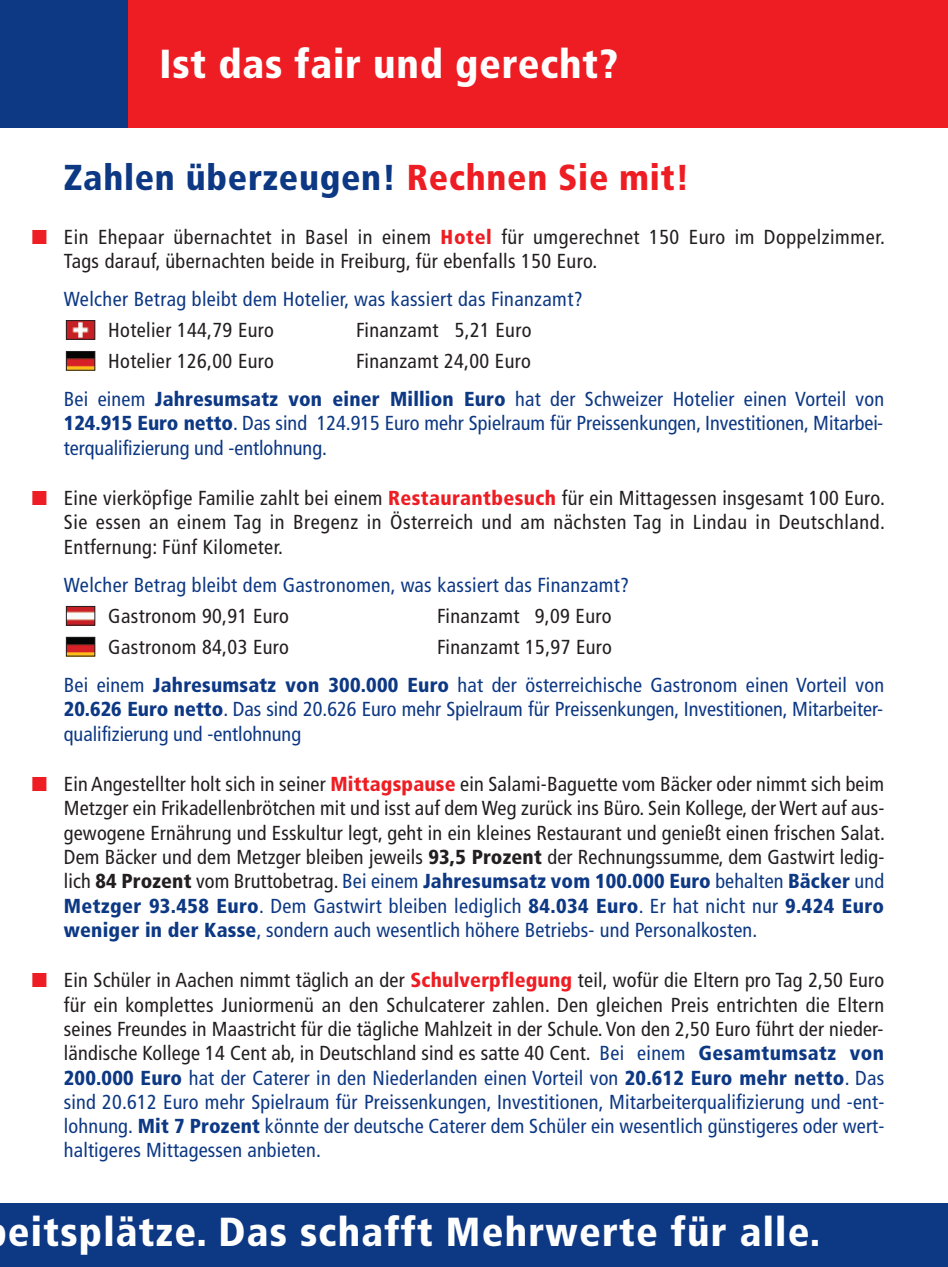
<style>
.page{position:relative;width:948px;height:1267px;background:#fff}
.page>*{position:absolute;margin:0;border:0;box-sizing:border-box;transform-origin:0 0}
.t1{font:900 condensed 40.5px "Frutiger";letter-spacing:.03em;color:#fff}
.t2{font:900 condensed 36px "Frutiger";letter-spacing:.02em;color:#0d3884}
.t3{font:condensed 20.25px/24.3px "Frutiger";letter-spacing:.02em;color:#231f20;text-align:justify}
.t4{font:condensed 20.25px/38.2px "Frutiger";letter-spacing:.01em;color:#0d3884}
.s1{color:#ee1d23}
.s2{font-weight:900;color:#ee1d23}
.s3{color:#231f20}
.s4{font-weight:900}
.s5{color:#0d3884}
.s6{font-weight:900;color:#0d3884}
</style>
<div class="page">
<div style="left:0;top:0;width:947px;height:128px;background:#ee1d23"></div>
<div style="left:0;top:0;width:128px;height:128px;background:#0d3884"></div>
<div style="left:0;top:1202px;width:947px;height:64px;background:#0d3884"></div>
<img style="left:68px;top:639px;width:25px;height:15px">
<div style="left:66px;top:637px;width:29px;height:19px;border:1px solid #231f20"></div>
<img style="left:68px;top:608px;width:25px;height:15px">
<div style="left:66px;top:606px;width:29px;height:19px;border:1px solid #231f20"></div>
<img style="left:68px;top:353px;width:25px;height:15px">
<div style="left:66px;top:351px;width:29px;height:19px;border:1px solid #231f20"></div>
<img style="left:68px;top:322px;width:25px;height:15px">
<div style="left:66px;top:320px;width:29px;height:19px;border:1px solid #231f20"></div>
<h1 class="t1" style="left:159px;top:48px;width:459px">Ist das fair und gerecht?</h1>
<h2 class="t2" style="left:64px;top:163px;width:627px">Zahlen überzeugen! <span class="s1">Rechnen Sie mit!</span></h2>
<p class="t3" style="left:64px;top:226px;width:822px;text-indent:-32px"><span class="s1">■</span> Ein Ehepaar übernachtet in Basel in einem <span class="s2">Hotel</span> für umgerechnet 150 Euro im Doppelzimmer.<br>Tags darauf, übernachten beide in Freiburg, für ebenfalls 150 Euro.</p>
<p class="t4" style="left:64px;top:281px;width:520px">Welcher Betrag bleibt dem Hotelier, was kassiert das Finanzamt?</p>
<p class="t3" style="left:108px;top:319px;width:167px">Hotelier 144,79 Euro</p>
<p class="t3" style="left:356px;top:319px;width:177px">Finanzamt 5,21 Euro</p>
<p class="t3" style="left:108px;top:350px;width:167px">Hotelier 126,00 Euro</p>
<p class="t4" style="left:64px;top:343px;width:821px;text-indent:292px"><span class="s3">Finanzamt 24,00 Euro<br></span>Bei einem <span class="s4">Jahresumsatz von einer Million Euro</span> hat der Schweizer Hotelier einen Vorteil von</p>
<p class="t4" style="left:64px;top:412px;width:820px;line-height:24.3px"><span class="s4">124.915 Euro netto</span>. Das sind 124.915 Euro mehr Spielraum für Preissenkungen, Investitionen, Mitarbei&shy;terqualifizierung und -entlohnung.</p>
<p class="t3" style="left:64px;top:487px;width:822px;text-indent:-32px"><span class="s1">■</span> Eine vierköpfige Familie zahlt bei einem <span class="s2">Restaurantbesuch</span> für ein Mittagessen insgesamt 100 Euro.<br>Sie essen an einem Tag in Bregenz in Österreich und am nächsten Tag in Lindau in Deutschland.<br>Entfernung: Fünf Kilometer.</p>
<p class="t4" style="left:64px;top:567px;width:566px">Welcher Betrag bleibt dem Gastronomen, was kassiert das Finanzamt?</p>
<p class="t3" style="left:108px;top:605px;width:182px">Gastronom 90,91 Euro</p>
<p class="t3" style="left:437px;top:605px;width:176px">Finanzamt 9,09 Euro</p>
<p class="t3" style="left:108px;top:636px;width:182px">Gastronom 84,03 Euro</p>
<p class="t4" style="left:64px;top:629px;width:821px;text-indent:373px"><span class="s3">Finanzamt 15,97 Euro<br></span>Bei einem <span class="s4">Jahresumsatz von 300.000 Euro</span> hat der österreichische Gastronom einen Vorteil von</p>
<p class="t4" style="left:64px;top:698px;width:820px;line-height:24.3px"><span class="s4">20.626 Euro netto</span>. Das sind 20.626 Euro mehr Spielraum für Preissenkungen, Investitionen, Mitarbeiter&shy;qualifizierung und -entlohnung</p>
<p class="t3" style="left:64px;top:773px;width:822px;text-indent:-32px"><span class="s1">■</span> Ein Angestellter holt sich in seiner <span class="s2">Mittagspause</span> ein Salami-Baguette vom Bäcker oder nimmt sich beim Metzger ein Frikadellenbrötchen mit und isst auf dem Weg zurück ins Büro. Sein Kollege, der Wert auf aus&shy;gewogene Ernährung und Esskultur legt, geht in ein kleines Restaurant und genießt einen frischen Salat.<br>Dem Bäcker und dem Metzger bleiben jeweils <span class="s4">93,5 Prozent</span> der Rechnungssumme, dem Gastwirt ledig&shy;lich <span class="s4">84 Prozent</span> vom Bruttobetrag. <span class="s5">Bei einem</span> <span class="s6">Jahresumsatz vom 100.000 Euro</span> <span class="s5">behalten</span> <span class="s6">Bäcker</span> <span class="s5">und </span><span class="s6">Metzger 93.458 Euro</span><span class="s5">. Dem Gastwirt bleiben lediglich</span> <span class="s6">84.034 Euro</span><span class="s5">. Er hat nicht nur</span> <span class="s6">9.424 Euro weniger in der Kasse</span><span class="s5">, sondern auch wesentlich höhere Betriebs- und Personalkosten.</span></p>
<p class="t3" style="left:64px;top:969px;width:821px;text-indent:-32px"><span class="s1">■</span> Ein Schüler in Aachen nimmt täglich an der <span class="s2">Schulverpflegung</span> teil, wofür die Eltern pro Tag 2,50 Euro für ein komplettes Juniormenü an den Schulcaterer zahlen. Den gleichen Preis entrichten die Eltern seines Freundes in Maastricht für die tägliche Mahlzeit in der Schule. Von den 2,50 Euro führt der nieder&shy;ländische Kollege 14 Cent ab, in Deutschland sind es satte 40 Cent. <span class="s5">Bei einem</span> <span class="s6">Gesamtumsatz von 200.000 Euro</span> <span class="s5">hat der Caterer in den Niederlanden einen Vorteil von</span> <span class="s6">20.612 Euro mehr netto</span><span class="s5">. Das sind 20.612 Euro mehr Spielraum für Preissenkungen, Investitionen, Mitarbeiterqualifizierung und -ent&shy;lohnung.</span> <span class="s6">Mit 7 Prozent</span> <span class="s5">könnte der deutsche Caterer dem Schüler ein wesentlich günstigeres oder wert&shy;haltigeres Mittagessen anbieten.</span></p>
<h1 class="t1" style="left:8px;top:1215px;width:813px">eitsplätze. Das schafft Mehrwerte für alle.</h1>
</div>
